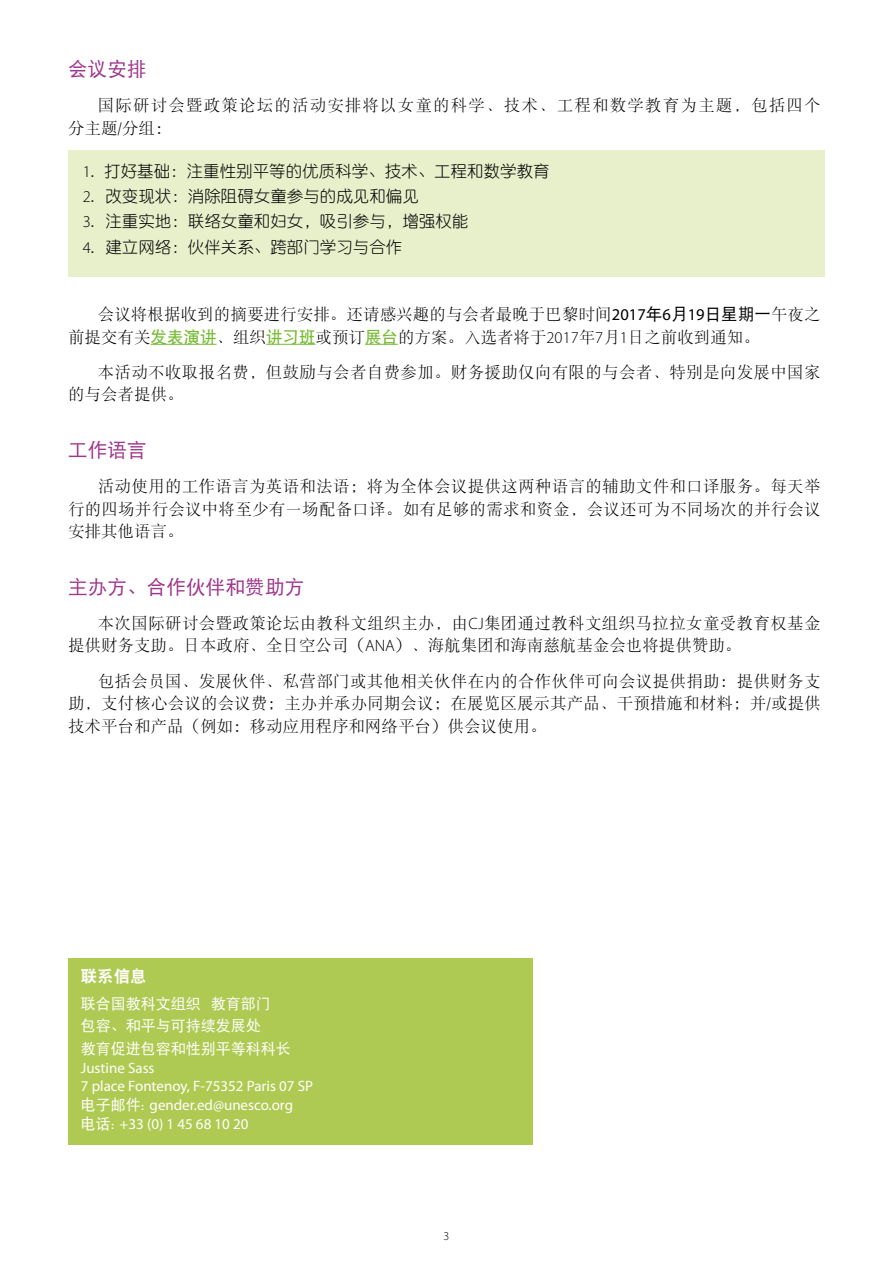
<style>
.page{position:relative;width:893px;height:1263px;background:#fff}
.page>*{position:absolute;margin:0;border:0;box-sizing:border-box;transform-origin:0 0}
.t1{font:19.5px "DFP Hei W5";letter-spacing:.01em;color:#9f358b}
.t2{font:16.5px/22.5px "DFP Song W3";letter-spacing:.015em;color:#000}
.t3{font:16.5px "DFP Yuan W3";color:#000}
.t4{font:16.5px/22.5px "DFP Song W3";letter-spacing:.07em;color:#000}
.t5{font:16.5px "DFP Hei W9";color:#fff}
.t6{font:15px/18.8px "Myriad Pro";color:#fff}
.t7{font:15px/22.5px "DFP Hei W5";color:#fff}
.t8{font:300 12px "Myriad Pro";color:#000}
.s1{font-family:"Myriad Pro";font-weight:300}
.s2{font-family:"Myriad Pro"}
.s3{font-family:"DFP Hei W5"}
.s4{font-family:"DFP Hei W7";color:#77bb34}
</style>
<div class="page">
<hr style="left:151px;top:344px;width:66px;height:1px;background:#77bb34">
<hr style="left:266px;top:344px;width:50px;height:1px;background:#77bb34">
<hr style="left:365px;top:344px;width:33px;height:1px;background:#77bb34">
<div style="left:68px;top:150px;width:757px;height:126px;background:#e7efcb"></div>
<div style="left:68px;top:959px;width:465px;height:186px;background:#afca53"></div>
<p class="t1" style="left:68px;top:58px;width:80px">会议安排</p>
<p class="t4" style="left:68px;top:94px;width:754px;text-indent:30px">国际研讨会暨政策论坛的活动安排将以女童的科学、技术、工程和数学教育为主题，包括四个分主题/分组：</p>
<p class="t3" style="left:83px;top:162px;width:468px"><span class="s1">1</span>. 打好基础：注重性别平等的优质科学、技术、工程和数学教育</p>
<p class="t3" style="left:83px;top:187px;width:337px"><span class="s1">2</span>. 改变现状：消除阻碍女童参与的成见和偏见</p>
<p class="t3" style="left:83px;top:213px;width:387px"><span class="s1">3</span>. 注重实地：联络女童和妇女，吸引参与，增强权能</p>
<p class="t3" style="left:83px;top:238px;width:321px"><span class="s1">4</span>. 建立网络：伙伴关系、跨部门学习与合作</p>
<p class="t2" style="left:68px;top:303px;width:754px;text-indent:30px">会议将根据收到的摘要进行安排。还请感兴趣的与会者最晚于巴黎时间<span class="s2">2017</span><span class="s3">年</span><span class="s2">6</span><span class="s3">月</span><span class="s2">19</span><span class="s3">日星期一</span>午夜之前提交有关<span class="s4">发表演讲</span>、组织<span class="s4">讲习班</span>或预订<span class="s4">展台</span>的方案。入选者将于<span class="s1">2017</span>年<span class="s1">7</span>月<span class="s1">1</span>日之前收到通知。</p>
<p class="t2" style="left:68px;top:360px;width:754px;text-indent:30px">本活动不收取报名费，但鼓励与会者自费参加。财务援助仅向有限的与会者、特别是向发展中国家的与会者提供。</p>
<p class="t1" style="left:68px;top:439px;width:80px">工作语言</p>
<p class="t2" style="left:68px;top:475px;width:754px;text-align:justify;text-indent:30px">活动使用的工作语言为英语和法语；将为全体会议提供这两种语言的辅助文件和口译服务。每天举行的四场并行会议中将至少有一场配备口译。如有足够的需求和资金，会议还可为不同场次的并行会议安排其他语言。</p>
<p class="t1" style="left:68px;top:576px;width:238px">主办方、合作伙伴和赞助方</p>
<p class="t2" style="left:68px;top:611px;width:754px;text-indent:30px">本次国际研讨会暨政策论坛由教科文组织主办，由<span class="s1">CJ</span>集团通过教科文组织马拉拉女童受教育权基金提供财务支助。日本政府、全日空公司（<span class="s1">ANA</span>）、海航集团和海南慈航基金会也将提供赞助。</p>
<p class="t2" style="left:68px;top:669px;width:754px;text-align:justify;text-indent:30px">包括会员国、发展伙伴、私营部门或其他相关伙伴在内的合作伙伴可向会议提供捐助：提供财务支助，支付核心会议的会议费；主办并承办同期会议；在展览区展示其产品、干预措施和材料；并/或提供技术平台和产品（例如：移动应用程序和网络平台）供会议使用。</p>
<p class="t5" style="left:81px;top:967px;width:67px">联系信息</p>
<p class="t7" style="left:81px;top:992px;width:212px">联合国教科文组织 教育部门<br>包容、和平与可持续发展处<br>教育促进包容和性别平等科科长</p>
<p class="t6" style="left:81px;top:1058px;width:234px">Justine Sass<br>7 place Fontenoy, F-75352 Paris 07 SP<span class="s3">电子邮件:</span> gender.ed@unesco.org<br><span class="s3">电话:</span> +33 (0) 1 45 68 10 20</p>
<p class="t8" style="left:444px;top:1229px;width:7px">3</p>
</div>
